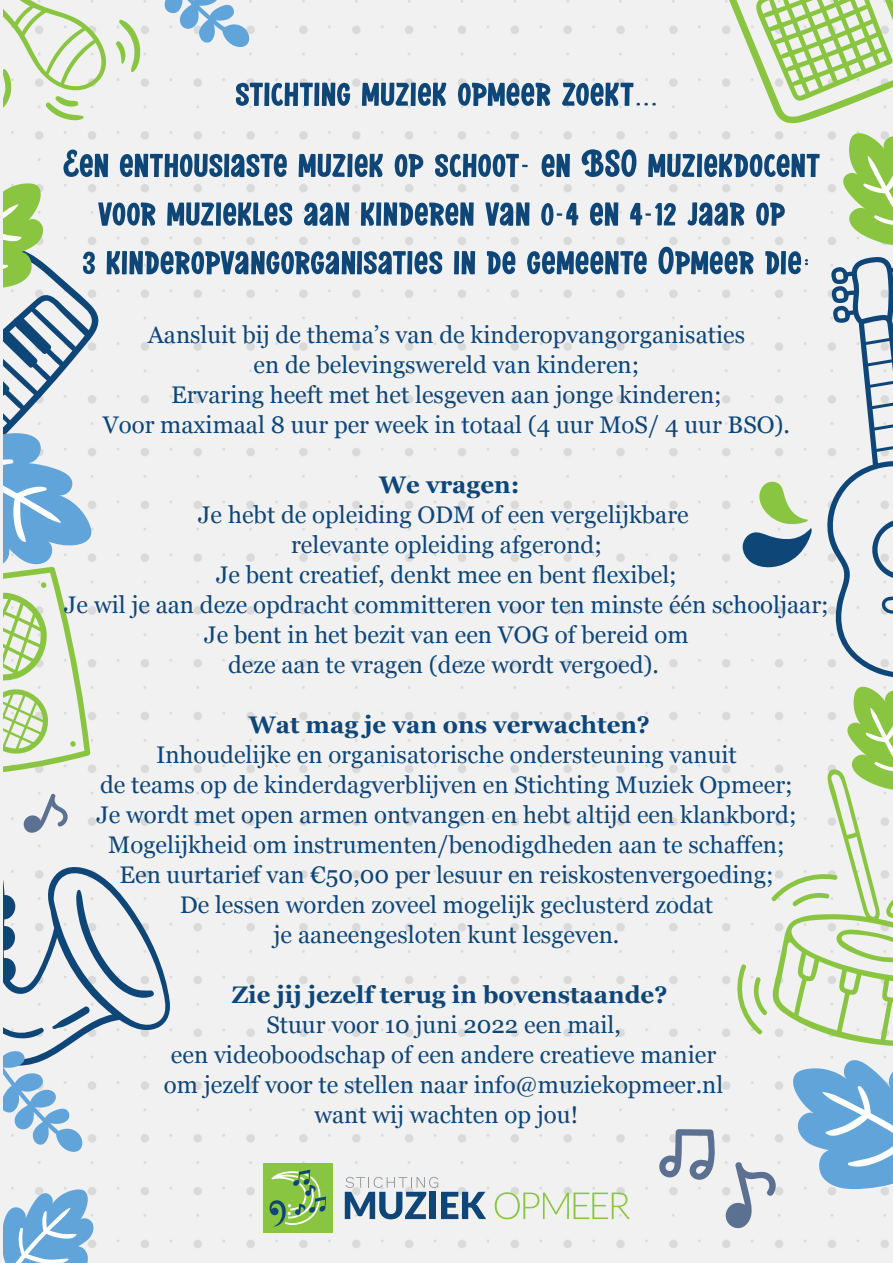
<style>
.page{position:relative;width:893px;height:1263px;background:#f1f1f1}
.page>*{position:absolute;margin:0;border:0;box-sizing:border-box;transform-origin:0 0}
.t1{font:58.5px/71.1px "Belland Lamb Personal Use";color:#0f4678;text-align:center}
.t2{font:24px/30px "Georgia";color:#0f4678;text-align:center}
.t3{font:700 24px "Georgia";color:#0f4678}
</style>
<div class="page">
<svg style="left:723px;top:1160px;width:55px;height:70px"></svg>
<svg style="left:657px;top:1129px;width:59px;height:51px"></svg>
<svg style="left:742px;top:481px;width:71px;height:86px"></svg>
<svg style="left:716px;top:1px;width:177px;height:123px"></svg>
<svg style="left:3px;top:1px;width:104px;height:121px"></svg>
<svg style="left:732px;top:685px;width:161px;height:362px"></svg>
<svg style="left:827px;top:132px;width:66px;height:547px"></svg>
<svg style="left:3px;top:1189px;width:92px;height:74px"></svg>
<svg style="left:3px;top:183px;width:96px;height:594px"></svg>
<svg style="left:791px;top:1059px;width:102px;height:130px"></svg>
<svg style="left:3px;top:792px;width:168px;height:360px"></svg>
<svg style="left:115px;top:1px;width:136px;height:71px"></svg>
<div style="left:263px;top:1163px;width:70px;height:70px;background:#89c541"></div>
<svg style="left:269px;top:1170px;width:57px;height:56px"></svg>
<svg style="left:495px;top:1192px;width:135px;height:27px"></svg>
<svg style="left:345px;top:1177px;width:141px;height:42px"></svg>
<h1 class="t1" style="left:63px;top:50px;width:759px">stichting muziek opmeer zoekt...<br>Een enthousiaste muziek op schoot- en BSO muziekdocent</h1>
<h1 class="t1" style="left:82px;top:181px;width:730px;line-height:48.6px;text-align:left">voor muziekles aan kinderen van 0-4 en 4-12 jaar op<br>3 kinderopvangorganisaties in de gemeente Opmeer die:</h1>
<p class="t2" style="left:103px;top:318px;width:689px">Aansluit bij de thema’s van de kinderopvangorganisaties<br>en de belevingswereld van kinderen;<br>Ervaring heeft met het lesgeven aan jonge kinderen;<br>Voor maximaal 8 uur per week in totaal (4 uur MoS/ 4 uur BSO).</p>
<p class="t3" style="left:379px;top:466px;width:142px">We vragen:</p>
<p class="t2" style="left:64px;top:498px;width:766px">Je hebt de opleiding ODM of een vergelijkbare<br>relevante opleiding afgerond;<br>Je bent creatief, denkt mee en bent flexibel;<br>Je wil je aan deze opdracht committeren voor ten minste één schooljaar; Je bent in het bezit van een VOG of bereid om<br>deze aan te vragen (deze wordt vergoed).</p>
<p class="t3" style="left:249px;top:706px;width:403px">Wat mag je van ons verwachten?</p>
<p class="t2" style="left:96px;top:738px;width:702px">Inhoudelijke en organisatorische ondersteuning vanuit<br>de teams op de kinderdagverblijven en Stichting Muziek Opmeer; Je wordt met open armen ontvangen en hebt altijd een klankbord; Mogelijkheid om instrumenten/benodigdheden aan te schaffen; Een uurtarief van €50,00 per lesuur en reiskostenvergoeding;<br>De lessen worden zoveel mogelijk geclusterd zodat<br>je aaneengesloten kunt lesgeven.</p>
<p class="t3" style="left:232px;top:976px;width:437px">Zie jij jezelf terug in bovenstaande?</p>
<p class="t2" style="left:164px;top:1008px;width:561px">Stuur voor 10 juni 2022 een mail,<br>een videoboodschap of een andere creatieve manier om jezelf voor te stellen naar info@muziekopmeer.nl want wij wachten op jou!</p>
</div>
